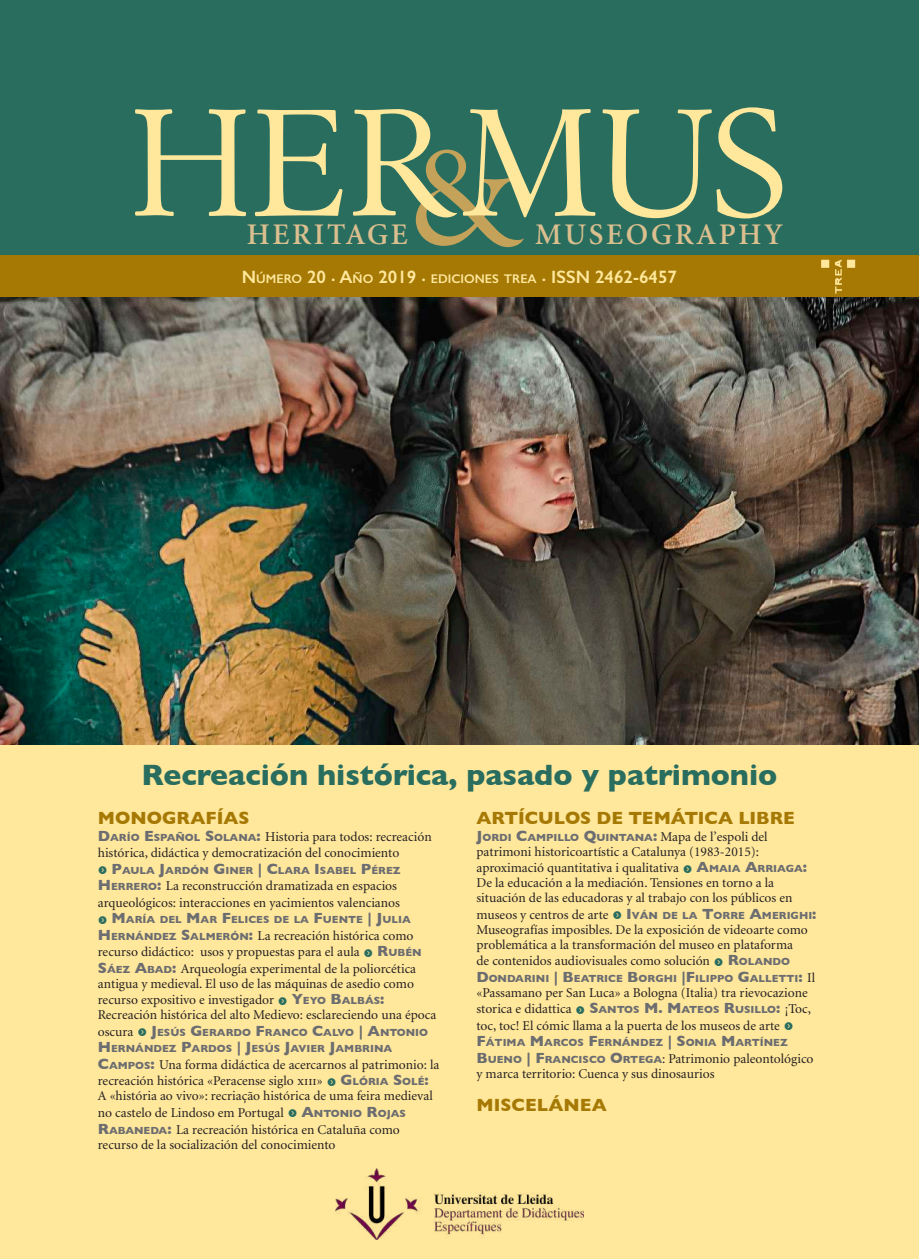
<style>
.page{position:relative;width:919px;height:1259px;background:#fff}
.page>*{position:absolute;margin:0;border:0;box-sizing:border-box;transform-origin:0 0}
.t1{font:165px "Augereau";color:#ffe79c}
.t2{font:150px "Augereau";color:#c5a259}
.t3{font:700 30px "Gill Sans";color:#296d5f}
.t4{font:30px "Minion Semibold SC";letter-spacing:.09em;color:#dbbf8e}
.t5{font:700 18px "Gill Sans";color:#a57903}
.t6{font:600 18px "Gill Sans";color:#ffe79c}
.t7{font:13.5px/16.5px "Minion";color:#231f20}
.t8{font:700 10.5px/16.5px "Gill Sans";color:#6c6d70}
.s1{font-size:12.6px}
.s2{font-family:"Gill Sans";font-weight:700;font-size:15px;color:#6c6d70}
.s3{font-family:"Gill Sans";font-weight:700;font-size:10.5px;color:#6c6d70}
.s4{font-size:15px}
.s5{font-family:"Minion";font-weight:400;font-size:13.5px;color:#231f20}
.s6{font-family:"Minion Regular SC"}
</style>
<div class="page">
<div style="left:0;top:0;width:918px;height:1259px;background:#ffe79c"></div>
<div style="left:0;top:0;width:918px;height:298px;background:#296d5f"></div>
<div style="left:0;top:255px;width:918px;height:43px;background:#a57903"></div>
<img style="left:0;top:298px;width:918px;height:446px">
<img style="left:335px;top:1168px;width:249px;height:71px">
<svg style="left:821px;top:259px;width:34px;height:35px"></svg>
<h1 class="t1" style="left:131px;top:64px;width:658px">HERMUS</h1>
<h2 class="t2" style="left:412px;top:106px;width:110px">&amp;</h2>
<h3 class="t4" style="left:247px;top:219px;width:162px">HERITAGE</h3>
<h3 class="t4" style="left:535px;top:219px;width:249px">MUSEOGRAPHY</h3>
<h3 class="t6" style="left:242px;top:266px;width:436px">N<span class="s1">ÚMERO</span> 20 · A<span class="s1">ÑO</span> 2019 · <span class="s1">EDICIONES TREA</span> · ISSN 2462-6457</h3>
<h3 class="t3" style="left:141px;top:751px;width:637px">Recreación histórica, pasado y patrimonio</h3>
<h3 class="t5" style="left:98px;top:804px;width:153px">MONOGRAFÍAS</h3>
<p class="t7" style="left:98px;top:829px;width:335px"><span class="s2">D</span><span class="s3">ARÍO</span> <span class="s2">E</span><span class="s3">SPAÑOL</span> <span class="s2">S</span> <span class="s3">OLANA</span><span class="s2">:</span> Historia para todos: recreación histórica, didáctica y democratización del conocimiento</p>
<p class="t8" style="left:98px;top:862px;width:304px"><sub>f</sub> <span class="s4">P</span>AULA <span class="s4">J</span>ARDÓN <span class="s4">G</span>INER <span class="s4">| C</span>LARA <span class="s4">I</span> SABEL <span class="s4">P</span>ÉREZ</p>
<p class="t7" style="left:98px;top:878px;width:303px"><span class="s2">H</span><span class="s3">ERRERO</span><span class="s2">:</span> La reconstrucción dramatizada en espacios arqueológicos: interacciones en yacimientos valencianos</p>
<p class="t8" style="left:98px;top:911px;width:314px"><sub>f</sub> <span class="s4">M</span>ARÍA DEL <span class="s4">M</span>AR <span class="s4">F</span>ELICES DE LA <span class="s4">F</span>UENTE <span class="s4">| J</span>ULIA</p>
<p class="t7" style="left:98px;top:928px;width:325px"><span class="s2">H</span><span class="s3">ERNÁNDEZ</span> <span class="s2">S</span><span class="s3">ALME RÓN</span><span class="s2">:</span> La recreación histórica como recurso didáctico: usos y propuestas para el aula <sub>f</sub> <span class="s2">R</span><span class="s3">UBÉN<br></span><span class="s2">S</span> <span class="s3">ÁEZ</span> <span class="s2">A</span><span class="s3">BAD</span><span class="s2">:</span> Arqueología experimental de la poliorcética</p>
<p class="t7" style="left:98px;top:976px;width:317px">antigua y medieval. El uso de las máquinas de asedio como recurso expositivo e investigador <sub>f</sub> <span class="s2">Y</span><span class="s3">EYO</span> <span class="s2">B</span><span class="s3">ALBÁS</span><span class="s2">:</span></p>
<p class="t7" style="left:98px;top:1007px;width:340px">Recreación histórica del alto Medievo: esclareciendo una época</p>
<p class="t8" style="left:98px;top:1024px;width:332px"><span class="s5">oscura</span> <sub>f</sub> <span class="s4">J</span>ESÚS <span class="s4">G</span>ERARDO <span class="s4">F</span>RANCO <span class="s4">C</span>ALVO <span class="s4">| A</span>NTONIO<br><span class="s4">H</span>ERNÁNDEZ <span class="s4">P</span>ARDOS <span class="s4">| J</span>ESÚS <span class="s4">J</span>AVIER <span class="s4">J</span>AM BRINA</p>
<p class="t7" style="left:98px;top:1057px;width:343px"><span class="s2">C</span><span class="s3">AM POS</span><span class="s2">:</span> Una forma didáctica de acercarnos al patrimonio: la recreación histórica «Peracense siglo <span class="s6">xiii</span>» <sub>f</sub> <span class="s2">G</span><span class="s3">LÓRIA</span> <span class="s2">S</span> <span class="s3">OLÉ</span><span class="s2">:</span></p>
<p class="t7" style="left:98px;top:1088px;width:336px">A «história ao vivo»: recriação histórica de uma feira medieval no castelo de Lindoso em Portugal <sub>f</sub> <span class="s2">A</span><span class="s3">NTONIO</span> <span class="s2">R</span><span class="s3">OJAS<br></span><span class="s2">R</span><span class="s3">ABANEDA</span><span class="s2">:</span> La recreación histórica en Cataluña como</p>
<p class="t7" style="left:98px;top:1136px;width:239px">recurso de la socialización del conocimiento</p>
<h3 class="t5" style="left:476px;top:804px;width:320px">ARTÍCULOS DE TEMÁTICA LIBRE</h3>
<p class="t8" style="left:476px;top:829px;width:293px"><span class="s4">J</span>ORDI <span class="s4">C</span>AM PILLO <span class="s4">Q</span>UINTANA<span class="s4">:</span> <span class="s5">Mapa de l’espoli del</span></p>
<p class="t7" style="left:476px;top:844px;width:332px">patrimoni historicoartístic a Catalunya (1983-2015): aproximació quantitativa i qualitativa <sub>f</sub> <span class="s2">A</span><span class="s3">M AIA</span> <span class="s2">A</span><span class="s3">RRIAGA</span><span class="s2">:</span></p>
<p class="t7" style="left:476px;top:876px;width:317px;line-height:15px">De la educación a la mediación. Tensiones en torno a la situación de las educadoras y al trabajo con los públicos en</p>
<p class="t7" style="left:476px;top:907px;width:341px;line-height:15px">museos y centros de arte <sub>f</sub> <span class="s2">I</span> <span class="s3">VÁN DE LA</span> <span class="s2">T</span><span class="s3">ORRE</span> <span class="s2">A</span><span class="s3">ME RIGH I</span><span class="s2">:<br></span>Museografías imposibles. De la exposición de videoarte como problemática a la transformación del museo en plataforma</p>
<p class="t7" style="left:476px;top:953px;width:315px">de contenidos audiovisuales como solución <sub>f</sub> <span class="s2">R</span><span class="s3">OLANDO</span></p>
<p class="t8" style="left:476px;top:970px;width:340px"><span class="s4">D</span>ONDARINI <span class="s4">| B</span> EATRICE <span class="s4">B</span>ORGH I <span class="s4">|F</span>ILIPPO <span class="s4">G</span>ALLETTI<span class="s4">:</span> <span class="s5">Il</span></p>
<p class="t7" style="left:476px;top:985px;width:336px">«Passamano per San Luca» a Bologna (Italia) tra rievocazione storica e didattica <sub>f</sub> <span class="s2">S</span><span class="s3">ANTOS</span> <span class="s2">M. M</span><span class="s3">ATEOS</span> <span class="s2">R</span><span class="s3">USILLO</span><span class="s2">:</span> ¡Toc, toc, toc! El cómic llama a la puerta de los museos de arte <sub>f</sub></p>
<p class="t8" style="left:476px;top:1034px;width:312px"><span class="s4">F</span>ÁTIMA <span class="s4">M</span>ARCOS <span class="s4">F</span>ERNÁNDEZ <span class="s4">| S</span>ONIA <span class="s4">M</span>ARTÍNEZ</p>
<p class="t7" style="left:476px;top:1051px;width:338px;line-height:15px"><span class="s2">B</span> <span class="s3">UENO</span> <span class="s2">| F</span><span class="s3">RANCISCO</span> <span class="s2">O</span><span class="s3">RTEGA</span>: Patrimonio paleontológico y marca territorio: Cuenca y sus dinosaurios</p>
<h3 class="t5" style="left:476px;top:1090px;width:132px">MISCELÁNEA</h3>
</div>
